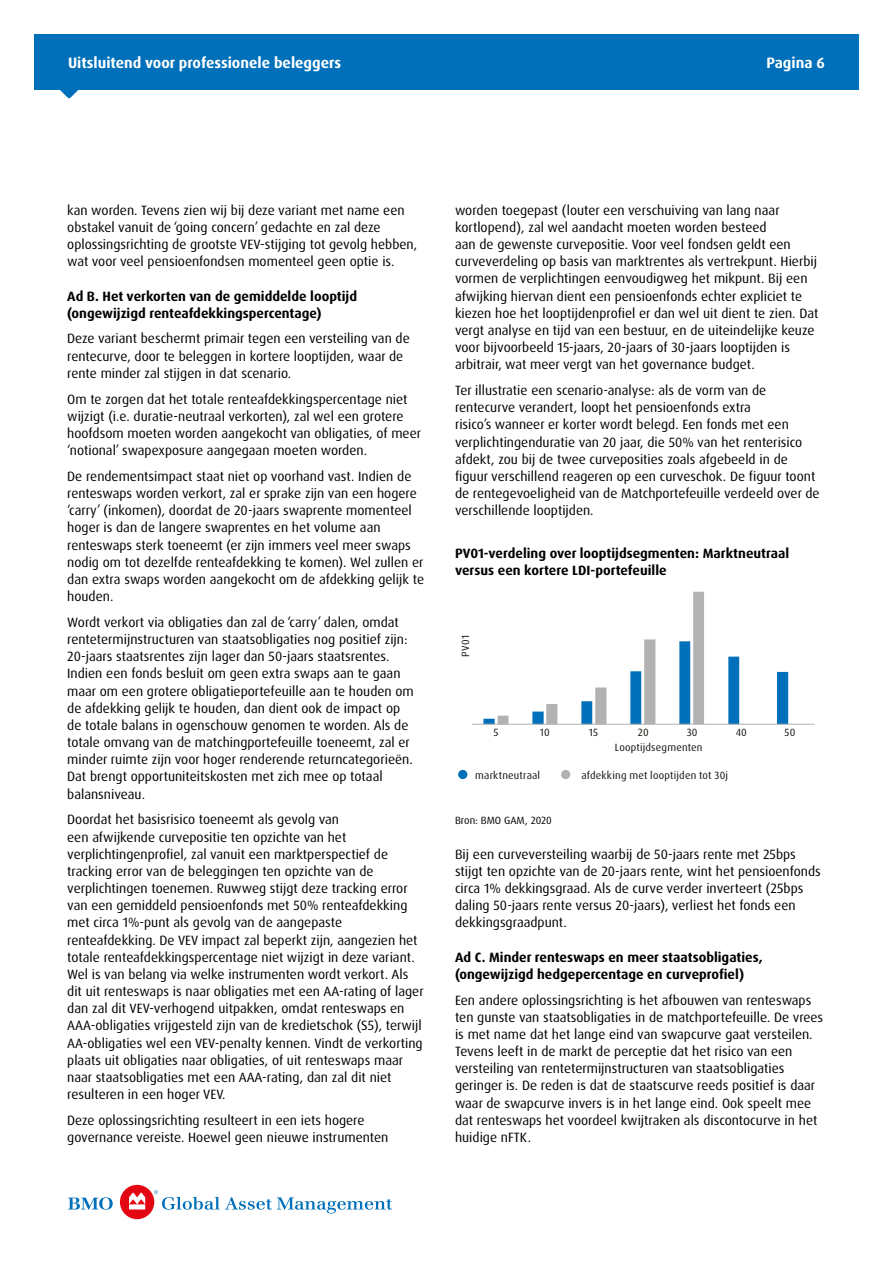
<style>
.page{position:relative;width:893px;height:1263px;background:#fff}
.page>*{position:absolute;margin:0;border:0;box-sizing:border-box;transform-origin:0 0}
.t1{font:700 15px "Dax Pro";color:#fff}
.t2{font:13.5px/17.1px "Dax Pro";color:#000}
.t3{font:700 13.5px/17.1px "Dax Pro";color:#000}
.t4{font:10.5px "Dax Pro";letter-spacing:.02em;color:#13110c}
.t5{font:10.5px "Dax Pro";letter-spacing:-.005em;color:#000}
</style>
<div class="page">
<div style="left:34px;top:34px;width:825px;height:56px;background:#0070ba"></div>
<svg style="left:60px;top:90px;width:18px;height:9px"></svg>
<svg style="left:68px;top:1197px;width:45px;height:13px"></svg>
<div style="left:120px;top:1185px;width:34px;height:34px;background:#e30613;border-radius:50%"></div>
<svg style="left:129px;top:1192px;width:16px;height:17px"></svg>
<svg style="left:154px;top:1190px;width:238px;height:23px"></svg>
<svg style="left:483px;top:592px;width:305px;height:132px"></svg>
<hr style="left:472px;top:724px;width:342px;height:1px;background:#b3b2b2">
<div style="left:458px;top:770px;width:9px;height:9px;background:#0070ba;border-radius:50%"></div>
<div style="left:561px;top:770px;width:9px;height:9px;background:#b3b2b2;border-radius:50%"></div>
<p class="t1" style="left:68px;top:53px;width:275px">Uitsluitend voor professionele beleggers</p>
<p class="t1" style="left:766px;top:53px;width:60px">Pagina 6</p>
<p class="t2" style="left:67px;top:201px;width:351px">kan worden. Tevens zien wij bij deze variant met name een obstakel vanuit de ‘going concern’ gedachte en zal deze oplossingsrichting de grootste VEV-stijging tot gevolg hebben, wat voor veel pensioenfondsen momenteel geen optie is.</p>
<p class="t3" style="left:67px;top:287px;width:291px">Ad B. Het verkorten van de gemiddelde looptijd (ongewijzigd renteafdekkingspercentage)</p>
<p class="t2" style="left:67px;top:330px;width:344px">Deze variant beschermt primair tegen een versteiling van de rentecurve, door te beleggen in kortere looptijden, waar de rente minder zal stijgen in dat scenario.</p>
<p class="t2" style="left:67px;top:390px;width:355px">Om te zorgen dat het totale renteafdekkingspercentage niet wijzigt (i.e. duratie-neutraal verkorten), zal wel een grotere hoofdsom moeten worden aangekocht van obligaties, of meer ‘notional’ swapexposure aangegaan moeten worden.</p>
<p class="t2" style="left:67px;top:468px;width:358px">De rendementsimpact staat niet op voorhand vast. Indien de renteswaps worden verkort, zal er sprake zijn van een hogere ‘carry’ (inkomen), doordat de 20-jaars swaprente momenteel hoger is dan de langere swaprentes en het volume aan renteswaps sterk toeneemt (er zijn immers veel meer swaps nodig om tot dezelfde renteafdekking te komen). Wel zullen er dan extra swaps worden aangekocht om de afdekking gelijk te houden.</p>
<p class="t2" style="left:67px;top:614px;width:348px">Wordt verkort via obligaties dan zal de ‘carry’ dalen, omdat rentetermijnstructuren van staatsobligaties nog positief zijn:<br>20-jaars staatsrentes zijn lager dan 50-jaars staatsrentes.<br>Indien een fonds besluit om geen extra swaps aan te gaan maar om een grotere obligatieportefeuille aan te houden om de afdekking gelijk te houden, dan dient ook de impact op de totale balans in ogenschouw genomen te worden. Als de totale omvang van de matchingportefeuille toeneemt, zal er minder ruimte zijn voor hoger renderende returncategorieën.<br>Dat brengt opportuniteitskosten met zich mee op totaal balansniveau.</p>
<p class="t2" style="left:67px;top:811px;width:358px">Doordat het basisrisico toeneemt als gevolg van<br>een afwijkende curvepositie ten opzichte van het verplichtingenprofiel, zal vanuit een marktperspectief de tracking error van de beleggingen ten opzichte van de verplichtingen toenemen. Ruwweg stijgt deze tracking error van een gemiddeld pensioenfonds met 50% renteafdekking met circa 1%-punt als gevolg van de aangepaste renteafdekking. De VEV impact zal beperkt zijn, aangezien het totale renteafdekkingspercentage niet wijzigt in deze variant.<br>Wel is van belang via welke instrumenten wordt verkort. Als dit uit renteswaps is naar obligaties met een AA-rating of lager dan zal dit VEV-verhogend uitpakken, omdat renteswaps en AAA-obligaties vrijgesteld zijn van de kredietschok (S5), terwijl AA-obligaties wel een VEV-penalty kennen. Vindt de verkorting plaats uit obligaties naar obligaties, of uit renteswaps maar naar staatsobligaties met een AAA-rating, dan zal dit niet resulteren in een hoger VEV.</p>
<p class="t2" style="left:67px;top:1112px;width:323px">Deze oplossingsrichting resulteert in een iets hogere governance vereiste. Hoewel geen nieuwe instrumenten</p>
<p class="t2" style="left:455px;top:202px;width:365px">worden toegepast (louter een verschuiving van lang naar kortlopend), zal wel aandacht moeten worden besteed<br>aan de gewenste curvepositie. Voor veel fondsen geldt een curveverdeling op basis van marktrentes als vertrekpunt. Hierbij vormen de verplichtingen eenvoudigweg het mikpunt. Bij een afwijking hiervan dient een pensioenfonds echter expliciet te kiezen hoe het looptijdenprofiel er dan wel uit dient te zien. Dat vergt analyse en tijd van een bestuur, en de uiteindelijke keuze voor bijvoorbeeld 15-jaars, 20-jaars of 30-jaars looptijden is arbitrair, wat meer vergt van het governance budget.</p>
<p class="t2" style="left:455px;top:382px;width:366px">Ter illustratie een scenario-analyse: als de vorm van de rentecurve verandert, loopt het pensioenfonds extra<br>risico’s wanneer er korter wordt belegd. Een fonds met een verplichtingenduratie van 20 jaar, die 50% van het renterisico afdekt, zou bij de twee curveposities zoals afgebeeld in de figuur verschillend reageren op een curveschok. De figuur toont de rentegevoeligheid van de Matchportefeuille verdeeld over de verschillende looptijden.</p>
<p class="t3" style="left:455px;top:545px;width:336px">PV01-verdeling over looptijdsegmenten: Marktneutraal versus een kortere LDI-portefeuille</p>
<p class="t4" style="left:459px;top:657px;width:23px;rotate:-90deg">PV01</p>
<p class="t4" style="left:494px;top:725px;width:6px">5</p>
<p class="t4" style="left:540px;top:725px;width:11px">10</p>
<p class="t4" style="left:589px;top:725px;width:11px">15</p>
<p class="t4" style="left:638px;top:725px;width:12px">20</p>
<p class="t4" style="left:687px;top:725px;width:12px">30</p>
<p class="t4" style="left:736px;top:725px;width:13px">40</p>
<p class="t4" style="left:785px;top:725px;width:12px">50</p>
<p class="t4" style="left:615px;top:740px;width:89px">Looptijdsegmenten</p>
<p class="t4" style="left:475px;top:768px;width:66px">marktneutraal</p>
<p class="t4" style="left:581px;top:768px;width:148px">afdekking met looptijden tot 30j</p>
<p class="t5" style="left:455px;top:814px;width:98px">Bron: BMO GAM, 2020</p>
<p class="t2" style="left:455px;top:845px;width:367px">Bij een curveversteiling waarbij de 50-jaars rente met 25bps stijgt ten opzichte van de 20-jaars rente, wint het pensioenfonds circa 1% dekkingsgraad. Als de curve verder inverteert (25bps daling 50-jaars rente versus 20-jaars), verliest het fonds een dekkingsgraadpunt.</p>
<p class="t3" style="left:455px;top:948px;width:309px">Ad C. Minder renteswaps en meer staatsobligaties, (ongewijzigd hedgepercentage en curveprofiel)</p>
<p class="t2" style="left:455px;top:991px;width:370px">Een andere oplossingsrichting is het afbouwen van renteswaps ten gunste van staatsobligaties in de matchportefeuille. De vrees is met name dat het lange eind van swapcurve gaat versteilen.<br>Tevens leeft in de markt de perceptie dat het risico van een versteiling van rentetermijnstructuren van staatsobligaties geringer is. De reden is dat de staatscurve reeds positief is daar waar de swapcurve invers is in het lange eind. Ook speelt mee dat renteswaps het voordeel kwijtraken als discontocurve in het huidige nFTK.</p>
</div>
